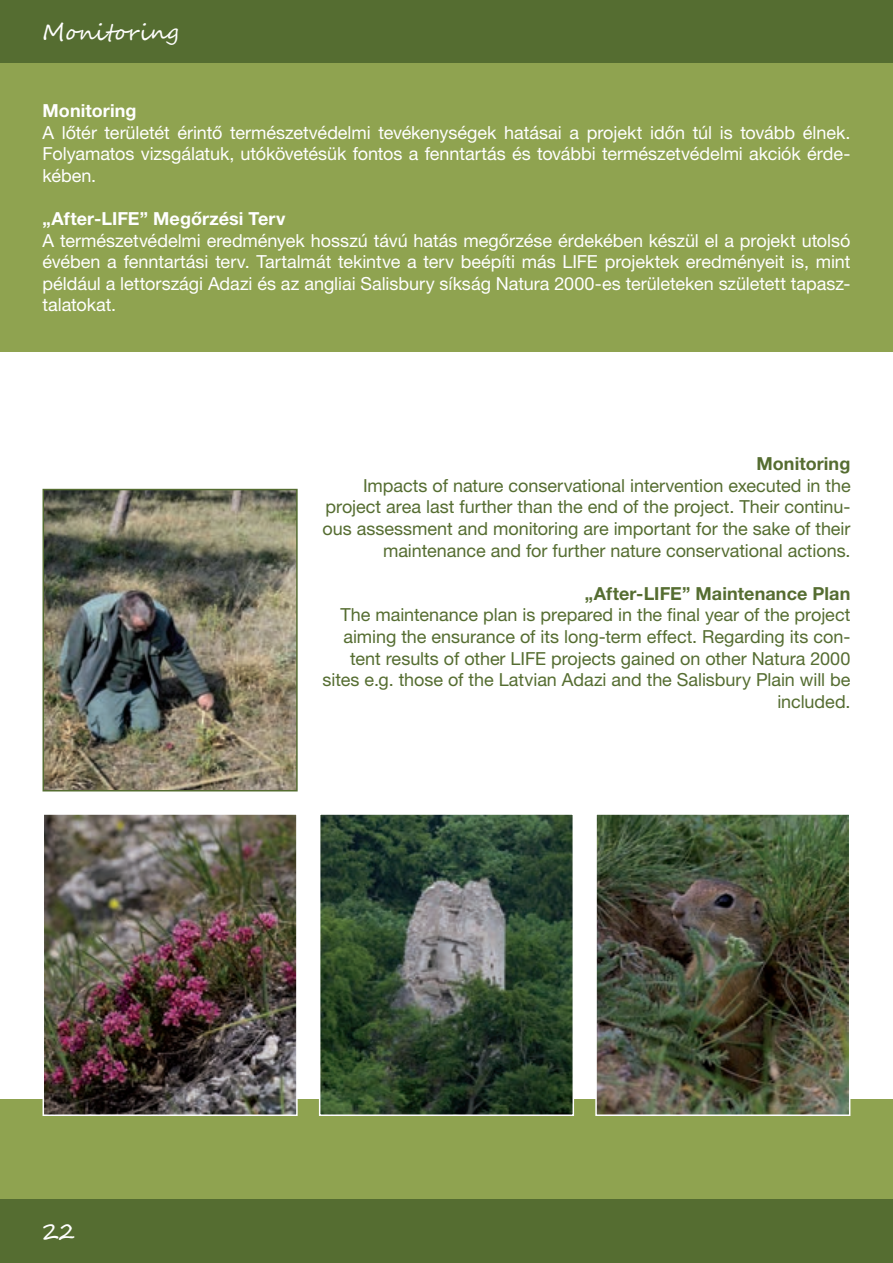
<style>
.page{position:relative;width:893px;height:1263px;background:#fff}
.page>*{position:absolute;margin:0;border:0;box-sizing:border-box;transform-origin:0 0}
.t1{font:22.5px "Segoe Script";color:#fff}
.t2{font:18px/21.6px "Helvetica Neue LT Pro";color:#fff;text-align:justify}
.t3{font:18px/21.6px "Helvetica Neue LT Pro";color:#556d31;text-align:right}
.t4{font:700 18px "Helvetica Neue LT Pro";letter-spacing:.005em;color:#556d31}
.t5{font:700 18px "Helvetica Neue LT Pro";letter-spacing:.005em;color:#fff}
</style>
<div class="page">
<div style="left:0;top:0;width:893px;height:64px;background:#556d31"></div>
<div style="left:0;top:1199px;width:893px;height:64px;background:#556d31"></div>
<div style="left:0;top:64px;width:893px;height:288px;background:#8fa350"></div>
<hr style="left:892px;top:911px;width:1px;height:288px;background:#8fa350">
<div style="left:0;top:1099px;width:893px;height:100px;background:#8fa350"></div>
<img style="left:46px;top:816px;width:249px;height:297px">
<div style="left:43px;top:813px;width:255px;height:303px;border:2px solid #fff"></div>
<img style="left:46px;top:492px;width:249px;height:296px">
<div style="left:43px;top:489px;width:255px;height:302px;border:2px solid #556d31"></div>
<img style="left:322px;top:816px;width:249px;height:297px">
<div style="left:319px;top:813px;width:255px;height:303px;border:2px solid #fff"></div>
<img style="left:598px;top:816px;width:249px;height:297px">
<div style="left:595px;top:813px;width:255px;height:303px;border:2px solid #fff"></div>
<p class="t1" style="left:43px;top:16px;width:138px">Monitoring</p>
<p class="t5" style="left:43px;top:104px;width:96px">Monitoring</p>
<p class="t2" style="left:43px;top:123px;width:809px">A lőtér területét érintő természetvédelmi tevékenységek hatásai a projekt időn túl is tovább élnek.<br>Folyamatos vizsgálatuk, utókövetésük fontos a fenntartás és további természetvédelmi akciók érde&shy;kében.</p>
<p class="t5" style="left:43px;top:212px;width:245px">„After-LIFE” Megőrzési Terv</p>
<p class="t2" style="left:43px;top:231px;width:810px">A természetvédelmi eredmények hosszú távú hatás megőrzése érdekében készül el a projekt utolsó évében a fenntartási terv. Tartalmát tekintve a terv beépíti más LIFE projektek eredményeit is, mint például a lettországi Adazi és az angliai Salisbury síkság Natura 2000-es területeken született tapasz&shy;talatokat.</p>
<p class="t1" style="left:43px;top:1215px;width:34px">22</p>
<p class="t4" style="left:756px;top:457px;width:96px">Monitoring</p>
<p class="t3" style="left:322px;top:476px;width:530px">Impacts of nature conservational intervention executed in the project area last further than the end of the project. Their continu&shy;ous assessment and monitoring are important for the sake of their maintenance and for further nature conservational actions.</p>
<p class="t4" style="left:585px;top:587px;width:267px">„After-LIFE” Maintenance Plan</p>
<p class="t3" style="left:323px;top:606px;width:529px">The maintenance plan is prepared in the final year of the project aiming the ensurance of its long-term effect. Regarding its con&shy;tent results of other LIFE projects gained on other Natura 2000 sites e.g. those of the Latvian Adazi and the Salisbury Plain will be included.</p>
</div>
